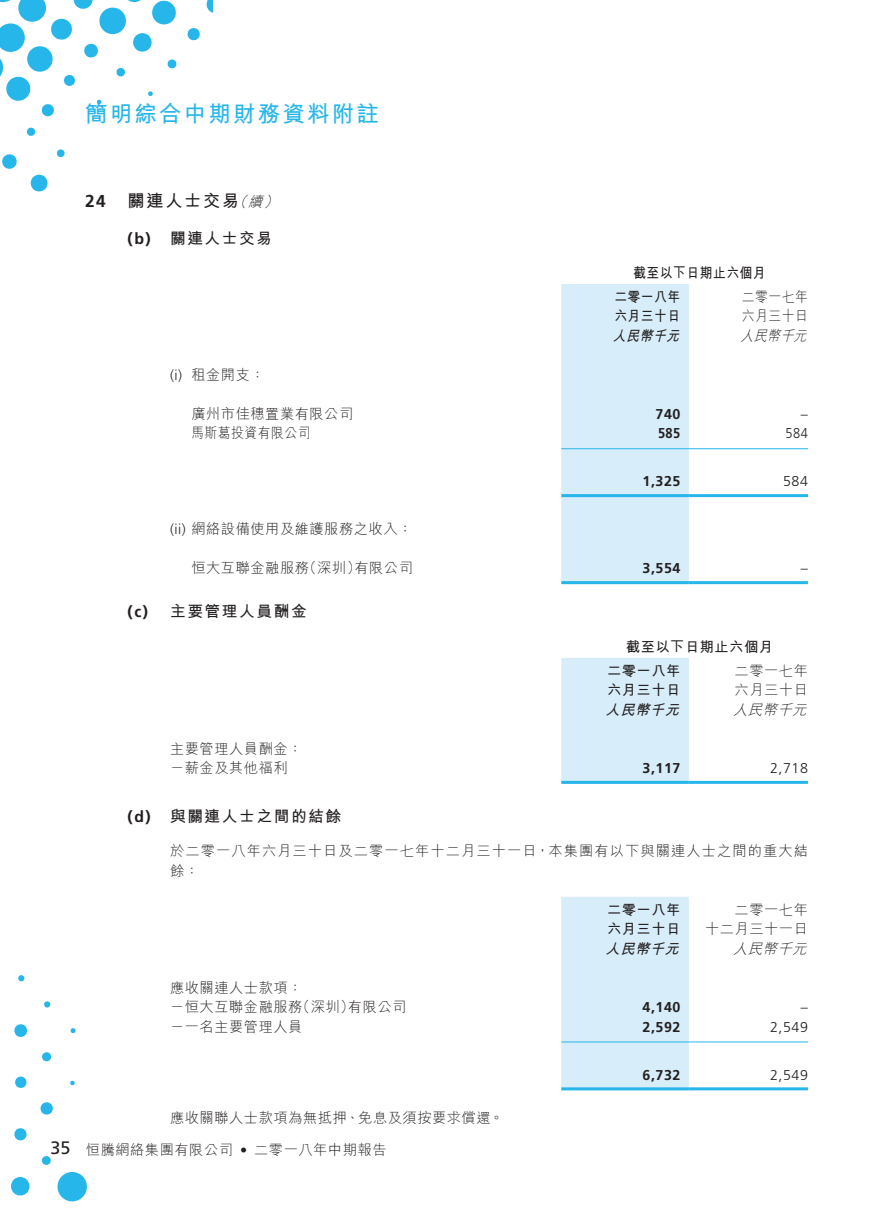
<style>
.page{position:relative;width:893px;height:1212px;background:#fff}
.page>*{position:absolute;margin:0;border:0;box-sizing:border-box;transform-origin:0 0}
.t1{font:22.5px "M Hei HK Bold E Ten B5 H";letter-spacing:.095em;color:#26b6ea}
.t2{font:17.25px "M Hei HK Bold E Ten B5 H";letter-spacing:.095em;color:#231f20}
.t3{font:700 17.25px "Frutiger LT Std";color:#231f20}
.t4{font:15.75px "M Hei HK Bold E Ten B5 H";letter-spacing:.095em;color:#231f20}
.t5{font:14.25px/19.5px "M Hei HK Light E Ten B5 H";letter-spacing:.035em;color:#231f20}
.t6{font:14.25px/19.5px "M Hei HK Light E Ten B5 H";letter-spacing:.075em;color:#231f20}
.t7{font:700 14.25px "Frutiger LT Std";letter-spacing:.035em;color:#231f20}
.t8{font:14.25px/23.7px "M Hei HK Bold E Ten B5 H";letter-spacing:.035em;color:#231f20}
.t9{font:300 14.25px "Frutiger LT Std";letter-spacing:.035em;color:#231f20}
.t10{font:14.25px/23.7px "M Hei HK Bold E Ten B5 H";letter-spacing:.035em;color:#231f20;scale:.9 1}
.t11{font:14.25px/19.5px "M Hei HK Light E Ten B5 H";letter-spacing:.035em;color:#231f20;scale:.9 1}
.t12{font:italic 14.25px "M Hei HK Bold E Ten B5 H";color:#231f20}
.t13{font:italic 14.25px "M Hei HK Light E Ten B5 H";color:#231f20}
.t14{font:italic 14.25px "M Hei HK Bold E Ten B5 H";color:#231f20;scale:.9 1}
.t15{font:italic 14.25px "M Hei HK Light E Ten B5 H";color:#231f20;scale:.9 1}
.t16{font:700 14.25px "Frutiger LT Std";letter-spacing:.035em;color:#231f20;scale:.9 1}
.t17{font:300 14.25px "Frutiger LT Std";letter-spacing:.035em;color:#231f20;scale:.9 1}
.s1{font-family:"M Hei HK Light E Ten B5 H";font-style:italic;font-size:14.25px}
.s2{font-family:"Frutiger LT Std";font-weight:700}
.s3{font-family:"Frutiger LT Std";font-weight:300}
.s4{font-family:"Frutiger LT Std";font-size:18px}
</style>
<div class="page">
<svg style="left:206px;top:0;width:7px;height:13px"></svg>
<svg style="left:187px;top:28px;width:13px;height:13px"></svg>
<svg style="left:0;top:0;width:177px;height:117px"></svg>
<svg style="left:26px;top:127px;width:10px;height:9px"></svg>
<svg style="left:56px;top:149px;width:9px;height:9px"></svg>
<svg style="left:2px;top:154px;width:15px;height:15px"></svg>
<svg style="left:30px;top:174px;width:18px;height:18px"></svg>
<svg style="left:18px;top:975px;width:7px;height:7px"></svg>
<svg style="left:14px;top:1024px;width:13px;height:13px"></svg>
<svg style="left:44px;top:1001px;width:7px;height:7px"></svg>
<svg style="left:15px;top:1076px;width:12px;height:12px"></svg>
<svg style="left:42px;top:1052px;width:10px;height:10px"></svg>
<svg style="left:70px;top:1028px;width:6px;height:5px"></svg>
<svg style="left:14px;top:1128px;width:13px;height:13px"></svg>
<svg style="left:40px;top:1102px;width:13px;height:13px"></svg>
<svg style="left:70px;top:1080px;width:5px;height:5px"></svg>
<svg style="left:11px;top:1177px;width:19px;height:19px"></svg>
<svg style="left:42px;top:1156px;width:45px;height:46px"></svg>
<div style="left:561px;top:284px;width:128px;height:297px;background:#d7edf9"></div>
<hr style="left:561px;top:448px;width:128px;height:1px;background:#26b6ea">
<hr style="left:689px;top:448px;width:119px;height:1px;background:#26b6ea">
<hr style="left:561px;top:494px;width:128px;height:3px;background:#26b6ea">
<hr style="left:689px;top:494px;width:119px;height:3px;background:#26b6ea">
<hr style="left:561px;top:581px;width:128px;height:3px;background:#26b6ea">
<hr style="left:689px;top:581px;width:119px;height:3px;background:#26b6ea">
<div style="left:561px;top:658px;width:128px;height:123px;background:#d7edf9"></div>
<hr style="left:561px;top:781px;width:128px;height:3px;background:#26b6ea">
<hr style="left:689px;top:781px;width:119px;height:3px;background:#26b6ea">
<div style="left:561px;top:897px;width:128px;height:190px;background:#d7edf9"></div>
<hr style="left:561px;top:1041px;width:128px;height:1px;background:#26b6ea">
<hr style="left:689px;top:1041px;width:119px;height:1px;background:#26b6ea">
<hr style="left:561px;top:1087px;width:128px;height:3px;background:#26b6ea">
<hr style="left:689px;top:1087px;width:119px;height:3px;background:#26b6ea">
<h1 class="t1" style="left:85px;top:105px;width:295px">簡明綜合中期財務資料附註</h1>
<p class="t3" style="left:85px;top:194px;width:22px">24</p>
<p class="t2" style="left:128px;top:194px;width:155px">關連人士交易<span class="s1">（續）</span></p>
<p class="t4" style="left:128px;top:232px;width:146px"><span class="s2">(b)</span> 關連人士交易</p>
<p class="t10" style="left:614px;top:263px;width:170px;text-indent:19px">截至以下日期止六個月二零一八年</p>
<p class="t10" style="left:614px;top:306px;width:75px">六月三十日</p>
<p class="t11" style="left:742px;top:289px;width:75px">二零一七年六月三十日</p>
<p class="t14" style="left:613px;top:330px;width:79px">人民幣千元</p>
<p class="t15" style="left:740px;top:330px;width:79px">人民幣千元</p>
<p class="t5" style="left:170px;top:367px;width:96px"><span class="s3">(i)</span> 租金開支：</p>
<p class="t5" style="left:191px;top:406px;width:163px">廣州市佳穗置業有限公司</p>
<p class="t7" style="left:655px;top:408px;width:26px">740</p>
<p class="t9" style="left:801px;top:408px;width:9px">–</p>
<p class="t11" style="left:191px;top:425px;width:134px">馬斯葛投資有限公司</p>
<p class="t16" style="left:658px;top:428px;width:26px">585</p>
<p class="t17" style="left:786px;top:428px;width:26px">584</p>
<p class="t7" style="left:643px;top:476px;width:39px">1,325</p>
<p class="t9" style="left:783px;top:476px;width:26px">584</p>
<p class="t5" style="left:170px;top:521px;width:244px"><span class="s3">(ii)</span> 網絡設備使用及維護服務之收入：</p>
<p class="t5" style="left:191px;top:560px;width:223px">恒大互聯金融服務（深圳）有限公司</p>
<p class="t7" style="left:643px;top:563px;width:39px">3,554</p>
<p class="t9" style="left:801px;top:563px;width:9px">–</p>
<p class="t4" style="left:128px;top:605px;width:181px"><span class="s2">(c)</span> 主要管理人員酬金</p>
<p class="t8" style="left:607px;top:636px;width:168px;text-indent:19px">截至以下日期止六個月二零一八年</p>
<p class="t8" style="left:607px;top:680px;width:75px">六月三十日</p>
<p class="t5" style="left:735px;top:662px;width:75px">二零一七年六月三十日</p>
<p class="t5" style="left:170px;top:740px;width:134px">主要管理人員酬金：－薪金及其他福利</p>
<p class="t12" style="left:606px;top:704px;width:78px">人民幣千元</p>
<p class="t13" style="left:733px;top:704px;width:78px">人民幣千元</p>
<p class="t7" style="left:643px;top:762px;width:39px">3,117</p>
<p class="t9" style="left:770px;top:762px;width:39px">2,718</p>
<p class="t4" style="left:128px;top:810px;width:215px"><span class="s2">(d)</span> 與關連人士之間的結餘</p>
<p class="t6" style="left:170px;top:843px;width:639px">於二零一八年六月三十日及二零一七年十二月三十一日，本集團有以下與關連人士之間的重大結餘：</p>
<p class="t8" style="left:607px;top:901px;width:75px;line-height:19.5px">二零一八年六月三十日</p>
<p class="t5" style="left:705px;top:901px;width:104px;text-align:right">二零一七年<br>十二月三十一日</p>
<p class="t12" style="left:606px;top:943px;width:78px">人民幣千元</p>
<p class="t13" style="left:733px;top:943px;width:78px">人民幣千元</p>
<p class="t5" style="left:170px;top:979px;width:238px">應收關連人士款項：<br>－恒大互聯金融服務（深圳）有限公司</p>
<p class="t7" style="left:643px;top:1001px;width:39px">4,140</p>
<p class="t9" style="left:801px;top:1001px;width:9px">–</p>
<p class="t5" style="left:170px;top:1018px;width:134px">－一名主要管理人員</p>
<p class="t7" style="left:643px;top:1021px;width:39px">2,592</p>
<p class="t9" style="left:770px;top:1021px;width:39px">2,549</p>
<p class="t7" style="left:643px;top:1069px;width:39px">6,732</p>
<p class="t9" style="left:770px;top:1069px;width:39px">2,549</p>
<p class="t5" style="left:170px;top:1110px;width:335px">應收關聯人士款項為無抵押、免息及須按要求償還。</p>
<p class="t5" style="left:50px;top:1141px;width:338px"><span class="s4">35</span> 恒騰網絡集團有限公司 <span class="s3">•</span> 二零一八年中期報告</p>
</div>
